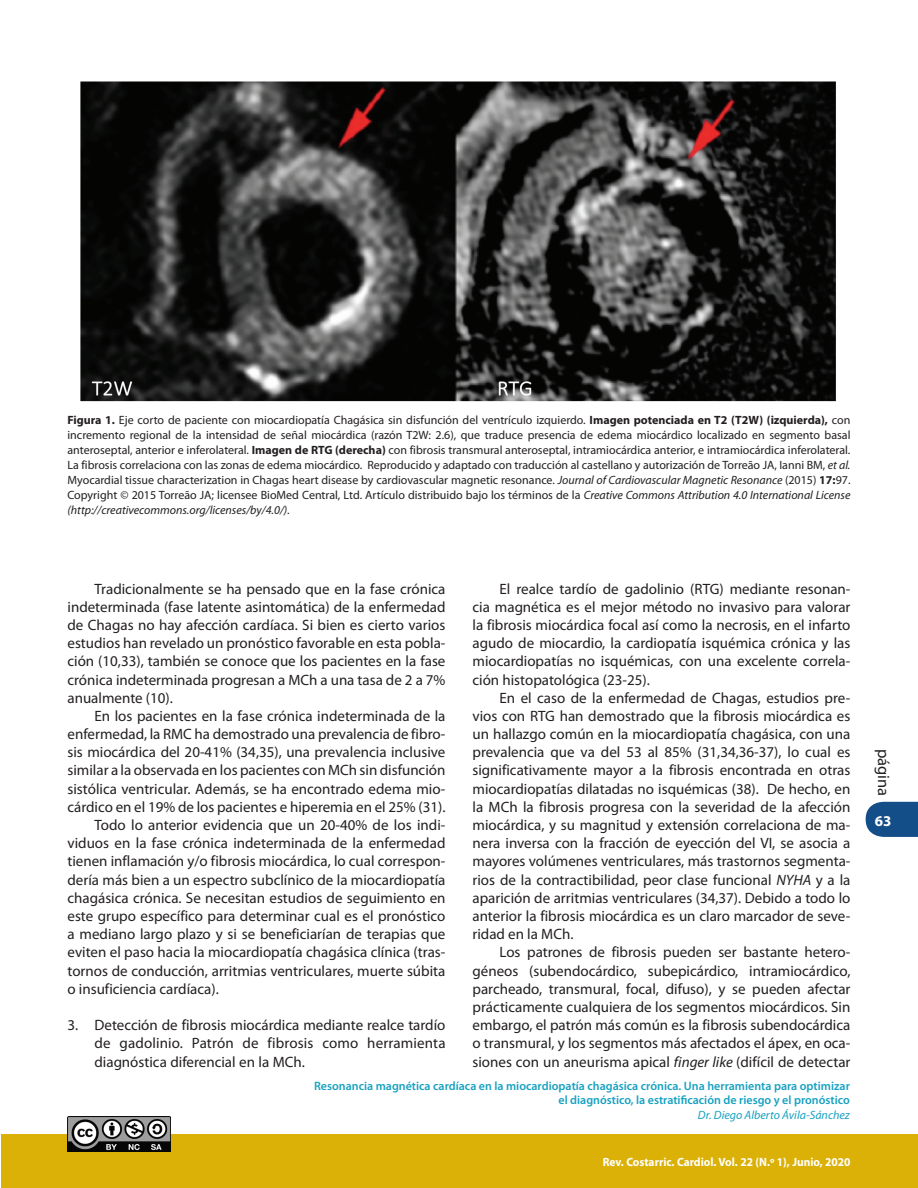
<style>
.page{position:relative;width:918px;height:1188px;background:#fff}
.page>*{position:absolute;margin:0;border:0;box-sizing:border-box;transform-origin:0 0}
.t1{font:16.5px "Myriad Pro";color:#231f20}
._00-Texto_Normal{font:15px/18.1px "Myriad Pro";color:#231f20;text-align:justify}
._13-Párrafo_Francés{font:15px/18.1px "Myriad Pro";color:#231f20;text-align:justify}
.t2{font:700 15px "Myriad Pro";color:#fff}
._08_1-Pie_de_página{font:600 12.15px "Myriad Pro";color:#18a1c1}
._16-Pie_de_Figura{font:12px/15px "Myriad Pro";color:#231f20;text-align:justify}
.t3{font:700 12px "Myriad Pro";color:#fff;scale:.95 1}
._09_1-Pie_de_página{font:italic 12px "Myriad Pro";color:#18a1c1}
.s1{font-weight:700}
.s2{font-style:italic}
</style>
<div class="page">
<svg style="left:866px;top:801px;width:52px;height:36px;background:#265c92"></svg>
<div style="left:1px;top:1134px;width:917px;height:54px;background:#dbb108"></div>
<img style="left:68px;top:1116px;width:102px;height:36px">
<img style="left:80px;top:81px;width:756px;height:321px">
<p class="_16-Pie_de_Figura" style="left:68px;top:412px;width:785px"><span class="s1">Figura 1.</span> Eje corto de paciente con miocardiopatía Chagásica sin disfunción del ventrículo izquierdo. <span class="s1">Imagen potenciada en T2 (T2W) (izquierda),</span> con incremento regional de la intensidad de señal miocárdica (razón T2W: 2.6), que traduce presencia de edema miocárdico localizado en segmento basal anteroseptal, anterior e inferolateral. <span class="s1">Imagen de RTG (derecha)</span> con fibrosis transmural anteroseptal, intramiocárdica anterior, e intramiocárdica inferolateral.<br>La fibrosis correlaciona con las zonas de edema miocárdico. Reproducido y adaptado con traducción al castellano y autorización de Torreão JA, Ianni BM, <span class="s2">et al.<br></span>Myocardial tissue characterization in Chagas heart disease by cardiovascular magnetic resonance. <span class="s2">Journal of Cardiovascular Magnetic Resonance</span> (2015) <span class="s1">17:</span>97.<br>Copyright © 2015 Torreão JA; licensee BioMed Central, Ltd. Artículo distribuido bajo los términos de la <span class="s2">Creative Commons Attribution 4.0 International License (http://creativecommons.org/licenses/by/4.0/).</span></p>
<p class="_00-Texto_Normal" style="left:68px;top:579px;width:380px;text-indent:27px">Tradicionalmente se ha pensado que en la fase crónica indeterminada (fase latente asintomática) de la enfermedad de Chagas no hay afección cardíaca. Si bien es cierto varios estudios han revelado un pronóstico favorable en esta pobla&shy;ción (10,33), también se conoce que los pacientes en la fase crónica indeterminada progresan a MCh a una tasa de 2 a 7% anualmente (10).</p>
<p class="_00-Texto_Normal" style="left:68px;top:707px;width:380px;text-indent:27px">En los pacientes en la fase crónica indeterminada de la enfermedad, la RMC ha demostrado una prevalencia de fibro&shy;sis miocárdica del 20-41% (34,35), una prevalencia inclusive similar a la observada en los pacientes con MCh sin disfunción sistólica ventricular. Además, se ha encontrado edema mio&shy;cárdico en el 19% de los pacientes e hiperemia en el 25% (31).</p>
<p class="_00-Texto_Normal" style="left:68px;top:816px;width:380px;text-indent:27px">Todo lo anterior evidencia que un 20-40% de los indi&shy;viduos en la fase crónica indeterminada de la enfermedad tienen inflamación y/o fibrosis miocárdica, lo cual correspon&shy;dería más bien a un espectro subclínico de la miocardiopatía chagásica crónica. Se necesitan estudios de seguimiento en este grupo específico para determinar cual es el pronóstico a mediano largo plazo y si se beneficiarían de terapias que eviten el paso hacia la miocardiopatía chagásica clínica (tras&shy;tornos de conducción, arritmias ventriculares, muerte súbita o insuficiencia cardíaca).</p>
<p class="_13-Párrafo_Francés" style="left:94px;top:1016px;width:353px;text-indent:-27px">3. Detección de fibrosis miocárdica mediante realce tardío de gadolinio. Patrón de fibrosis como herramienta diagnóstica diferencial en la MCh.</p>
<p class="_00-Texto_Normal" style="left:472px;top:579px;width:380px;text-indent:27px">El realce tardío de gadolinio (RTG) mediante resonan&shy;cia magnética es el mejor método no invasivo para valorar la fibrosis miocárdica focal así como la necrosis, en el infarto agudo de miocardio, la cardiopatía isquémica crónica y las miocardiopatías no isquémicas, con una excelente correla&shy;ción histopatológica (23-25).</p>
<p class="_00-Texto_Normal" style="left:472px;top:688px;width:380px;text-indent:27px">En el caso de la enfermedad de Chagas, estudios pre&shy;vios con RTG han demostrado que la fibrosis miocárdica es un hallazgo común en la miocardiopatía chagásica, con una prevalencia que va del 53 al 85% (31,34,36-37), lo cual es significativamente mayor a la fibrosis encontrada en otras miocardiopatías dilatadas no isquémicas (38). De hecho, en la MCh la fibrosis progresa con la severidad de la afección miocárdica, y su magnitud y extensión correlaciona de ma&shy;nera inversa con la fracción de eyección del VI, se asocia a mayores volúmenes ventriculares, más trastornos segmenta&shy;rios de la contractibilidad, peor clase funcional <span class="s2">NYHA</span> y a la aparición de arritmias ventriculares (34,37). Debido a todo lo anterior la fibrosis miocárdica es un claro marcador de seve&shy;ridad en la MCh.</p>
<p class="_00-Texto_Normal" style="left:472px;top:943px;width:380px;text-indent:27px">Los patrones de fibrosis pueden ser bastante hetero&shy;géneos (subendocárdico, subepicárdico, intramiocárdico, parcheado, transmural, focal, difuso), y se pueden afectar prácticamente cualquiera de los segmentos miocárdicos. Sin embargo, el patrón más común es la fibrosis subendocárdica o transmural, y los segmentos más afectados el ápex, en oca&shy;siones con un aneurisma apical <span class="s2">finger like</span> (difícil de detectar</p>
<p class="_08_1-Pie_de_página" style="left:314px;top:1078px;width:537px">Resonancia magnética cardíaca en la miocardiopatía chagásica crónica. Una herramienta para optimizar</p>
<p class="_08_1-Pie_de_página" style="left:559px;top:1093px;width:293px">el diagnóstico, la estratificación de riesgo y el pronóstico</p>
<p class="_09_1-Pie_de_página" style="left:698px;top:1108px;width:154px">Dr. Diego Alberto Ávila-Sánchez</p>
<p class="t3" style="left:603px;top:1154px;width:262px">Rev. Costarric. Cardiol. Vol. 22 (N.º 1), Junio, 2020</p>
<p class="t1" style="left:894px;top:749px;width:49px;rotate:90deg">página</p>
<p class="t2" style="left:875px;top:811px;width:18px">63</p>
</div>
